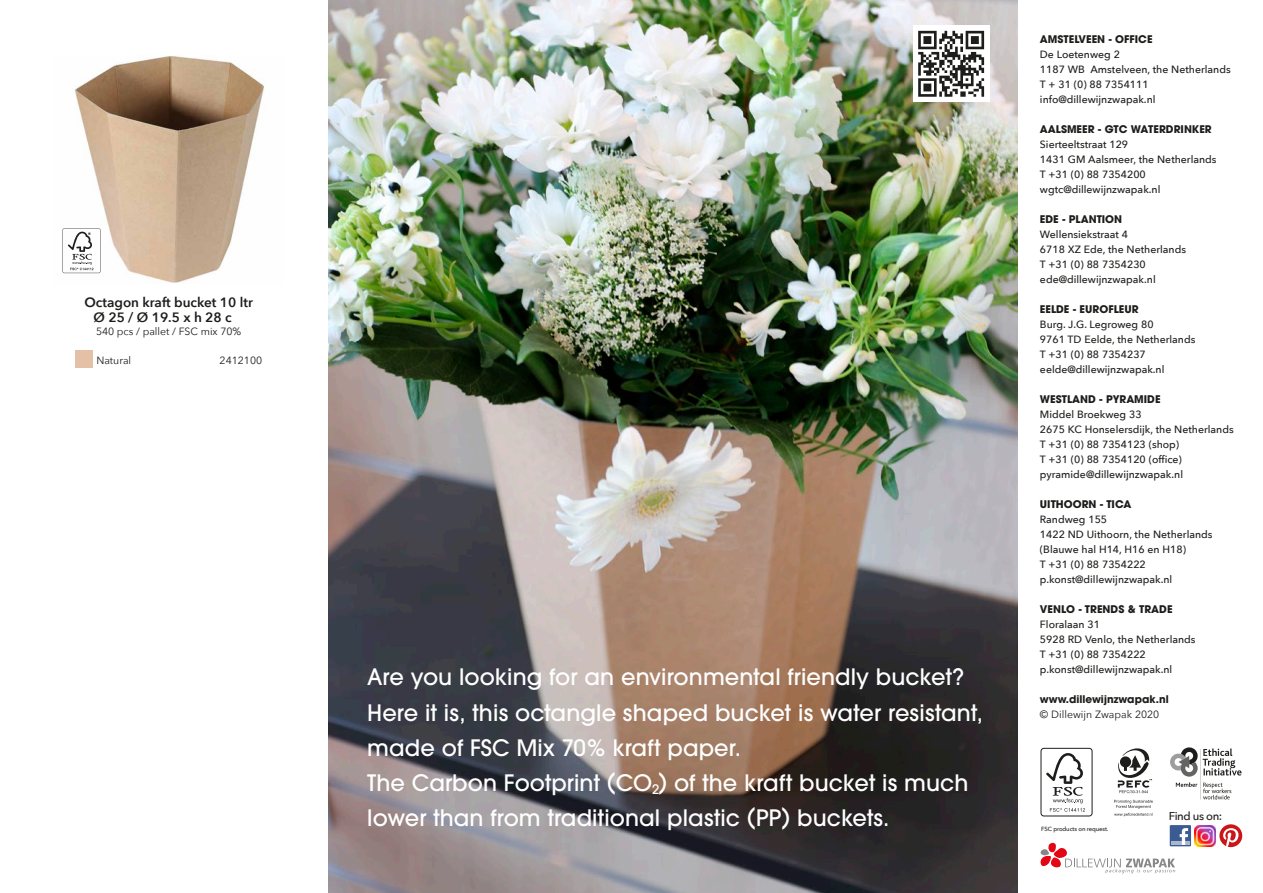
<style>
.page{position:relative;width:1263px;height:893px;background:#fff}
.page>*{position:absolute;margin:0;border:0;box-sizing:border-box;transform-origin:0 0}
.t1{font:500 22.5px/35.1px "Avant Garde";letter-spacing:.005em;color:#fff}
.t2{font:600 13.5px/15px "Avenir Next";color:#1d1d1b}
.t3{font:500 11.4px "Avenir Next";letter-spacing:-.04em;color:#1d1d1b}
.t4{font:500 10.5px/15px "Avenir Next";color:#1d1d1b}
.t5{font:700 10.5px "Avant Garde";color:#1d1d1b}
.t6{font:10.5px "Avenir Next";color:#1d1d1b}
.t7{font:500 6px "Avenir Next";letter-spacing:-.02em;color:#1d1d1b}
</style>
<div class="page">
<img style="left:329px;top:0;width:688px;height:893px">
<div style="left:75px;top:350px;width:17px;height:17px;background:#e3c0a6"></div>
<div style="left:913px;top:26px;width:76px;height:76px;background:#fff"></div>
<svg style="left:918px;top:31px;width:66px;height:66px"></svg>
<svg style="left:1170px;top:747px;width:71px;height:53px"></svg>
<svg style="left:1114px;top:800px;width:39px;height:16px"></svg>
<svg style="left:1117px;top:748px;width:35px;height:45px"></svg>
<div style="left:1040px;top:748px;width:52px;height:68px;border:1px solid #1d1d1b;border-radius:3px"></div>
<svg style="left:1046px;top:753px;width:39px;height:59px"></svg>
<svg style="left:1219px;top:824px;width:23px;height:23px"></svg>
<div style="left:1170px;top:825px;width:21px;height:21px;background:#3a5c92"></div>
<hr style="left:1171px;top:842px;width:18px;height:3px;background:#abb6d0">
<svg style="left:1040px;top:828px;width:148px;height:45px"></svg>
<img style="left:1195px;top:825px;width:21px;height:21px">
<img style="left:64px;top:55px;width:200px;height:228px">
<svg style="left:62px;top:228px;width:39px;height:45px"></svg>
<p class="t2" style="left:94px;top:294px;width:161px;text-indent:-9px">Octagon kraft bucket 10 ltr<br>Ø 25 / Ø 19.5 x h 28 c</p>
<p class="t6" style="left:96px;top:323px;width:147px">540 pcs / pallet / FSC mix 70%</p>
<p class="t6" style="left:96px;top:352px;width:36px">Natural</p>
<p class="t6" style="left:220px;top:352px;width:44px">2412100</p>
<p class="t1" style="left:367px;top:660px;width:617px">Are you looking for an environmental friendly bucket?<br>Here it is, this octangle shaped bucket is water resistant, made of FSC Mix 70% kraft paper.<br>The Carbon Footprint (CO<sub>2</sub>) of the kraft bucket is much lower than from traditional plastic (PP) buckets.</p>
<p class="t5" style="left:1040px;top:32px;width:114px">AMSTELVEEN - OFFICE</p>
<p class="t4" style="left:1040px;top:46px;width:192px">De Loetenweg 2<br>1187 WB Amstelveen, the Netherlands<br>T + 31 (0) 88 7354111 info@dillewijnzwapak.nl</p>
<p class="t5" style="left:1040px;top:122px;width:173px">AALSMEER - GTC WATERDRINKER</p>
<p class="t4" style="left:1040px;top:136px;width:178px">Sierteeltstraat 129<br>1431 GM Aalsmeer, the Netherlands<br>T +31 (0) 88 7354200 wgtc@dillewijnzwapak.nl</p>
<p class="t5" style="left:1040px;top:212px;width:84px">EDE - PLANTION</p>
<p class="t4" style="left:1040px;top:226px;width:148px">Wellensiekstraat 4<br>6718 XZ Ede, the Netherlands<br>T +31 (0) 88 7354230 ede@dillewijnzwapak.nl</p>
<p class="t5" style="left:1040px;top:302px;width:100px">EELDE - EUROFLEUR</p>
<p class="t4" style="left:1040px;top:316px;width:157px">Burg. J.G. Legroweg 80<br>9761 TD Eelde, the Netherlands<br>T +31 (0) 88 7354237 eelde@dillewijnzwapak.nl</p>
<p class="t5" style="left:1040px;top:392px;width:122px">WESTLAND - PYRAMIDE</p>
<p class="t4" style="left:1040px;top:406px;width:195px">Middel Broekweg 33<br>2675 KC Honselersdijk, the Netherlands<br>T +31 (0) 88 7354123 (shop)<br>T +31 (0) 88 7354120 (office) pyramide@dillewijnzwapak.nl</p>
<p class="t5" style="left:1040px;top:497px;width:93px">UITHOORN - TICA</p>
<p class="t4" style="left:1040px;top:511px;width:174px">Randweg 155<br>1422 ND Uithoorn, the Netherlands (Blauwe hal H14, H16 en H18)<br>T +31 (0) 88 7354222 p.konst@dillewijnzwapak.nl</p>
<p class="t5" style="left:1040px;top:602px;width:134px">VENLO - TRENDS &amp; TRADE</p>
<p class="t4" style="left:1040px;top:616px;width:157px">Floralaan 31<br>5928 RD Venlo, the Netherlands<br>T +31 (0) 88 7354222 p.konst@dillewijnzwapak.nl</p>
<p class="t5" style="left:1040px;top:692px;width:130px">www.dillewijnzwapak.nl</p>
<p class="t6" style="left:1040px;top:705px;width:121px">© Dillewijn Zwapak 2020</p>
<p class="t7" style="left:1041px;top:823px;width:69px">FSC products on request.</p>
<p class="t3" style="left:1169px;top:806px;width:55px">Find us on:</p>
</div>
